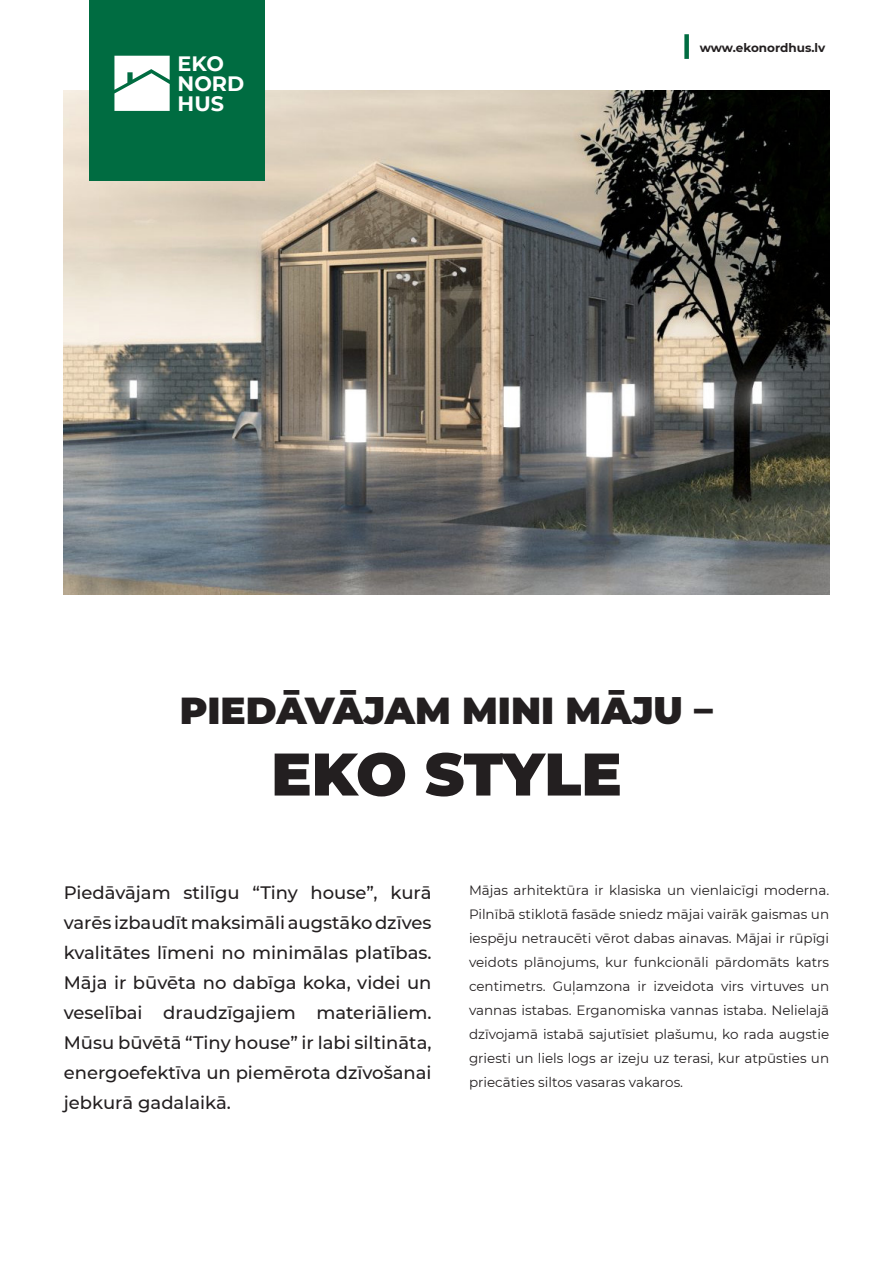
<style>
.page{position:relative;width:893px;height:1263px;background:#fff}
.page>*{position:absolute;margin:0;border:0;box-sizing:border-box;transform-origin:0 0}
.заголовок1{font:900 60px "Montserrat";letter-spacing:-.005em;color:#231f20}
.заголовок1-2{font:900 37.5px "Montserrat";color:#231f20}
.t1{font:700 20.7px/20.4px "Montserrat";color:#fff}
.абзац{font:500 18px/30px "Montserrat";color:#231f20;text-align:justify}
.абзац-2{font:13.5px/24px "Montserrat";color:#231f20;text-align:justify}
.абзац-3{font:700 12px "Montserrat";color:#231f20}
</style>
<div class="page">
<img style="left:64px;top:90px;width:765px;height:504px">
<div style="left:89px;top:0;width:175px;height:180px;background:#006c41"></div>
<svg style="left:114px;top:56px;width:56px;height:55px;background:#e5f0eb"></svg>
<div style="left:684px;top:34px;width:5px;height:25px;background:#006c41"></div>
<h3 class="t1" style="left:178px;top:52px;width:68px">EKO<br>NORD<br>HUS</h3>
<p class="абзац-3" style="left:700px;top:39px;width:127px">www.ekonordhus.lv</p>
<p class="заголовок1-2" style="left:180px;top:682px;width:535px">PIEDĀVĀJAM MINI MĀJU –</p>
<p class="заголовок1" style="left:271px;top:729px;width:352px">EKO STYLE</p>
<p class="абзац" style="left:64px;top:877px;width:369px">Piedāvājam stilīgu “Tiny house”, kurā varēs izbaudīt maksimāli augstāko dzīves kvalitātes līmeni no minimālas platības.<br>Māja ir būvēta no dabīga koka, videi un veselībai draudzīgajiem materiāliem.<br>Mūsu būvētā “Tiny house” ir labi siltināta, energoefektīva un piemērota dzīvošanai jebkurā gadalaikā.</p>
<p class="абзац-2" style="left:469px;top:877px;width:362px">Mājas arhitektūra ir klasiska un vienlaicīgi moderna.<br>Pilnībā stiklotā fasāde sniedz mājai vairāk gaismas un iespēju netraucēti vērot dabas ainavas. Mājai ir rūpīgi veidots plānojums, kur funkcionāli pārdomāts katrs centimetrs. Guļamzona ir izveidota virs virtuves un vannas istabas. Erganomiska vannas istaba. Nelielajā dzīvojamā istabā sajutīsiet plašumu, ko rada augstie griesti un liels logs ar izeju uz terasi, kur atpūsties un priecāties siltos vasaras vakaros.</p>
</div>
